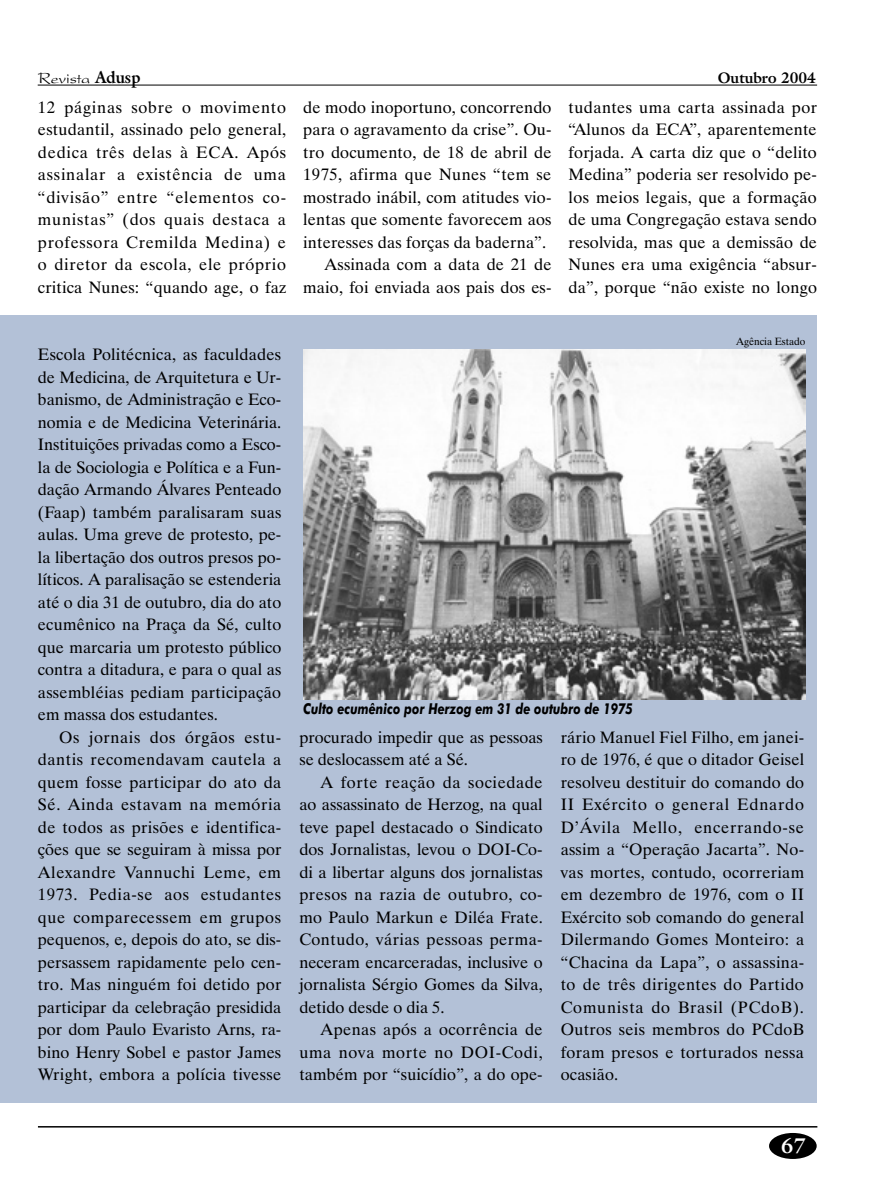
<style>
.page{position:relative;width:893px;height:1191px;background:#fff}
.page>*{position:absolute;margin:0;border:0;box-sizing:border-box;transform-origin:0 0}
.t1{font:700 21px "Galliard IT Cby BT";color:#fff}
.t2{font:16.5px/22.5px "Dutch 801 BT";letter-spacing:.01em;color:#000;text-align:justify}
.t3{font:16.5px "Dutch 801 BT";letter-spacing:.03em;color:#000}
.t4{font:16.5px "President";color:#000}
.t5{font:italic 700 15px "Futura BT";color:#000;scale:.8 1}
.t6{font:700 15px "Galliard IT Cby BT";color:#000}
.t7{font:10.5px "Dutch 801 BT";color:#000}
.s1{font-family:"Galliard IT Cby BT";font-weight:700}
</style>
<div class="page">
<hr style="left:38px;top:1126px;width:779px;height:1px;background:#000">
<div style="left:769px;top:1133px;width:48px;height:26px;background:#000;border-radius:50%"></div>
<hr style="left:38px;top:85px;width:779px;height:1px;background:#000">
<div style="left:0;top:316px;width:817px;height:787px;background:#b3c1d7"></div>
<img style="left:303px;top:350px;width:502px;height:349px">
<p class="t4" style="left:38px;top:69px;width:104px">Revista <span class="s1">Adusp</span></p>
<p class="t6" style="left:718px;top:68px;width:100px">Outubro 2004</p>
<p class="t2" style="left:38px;top:95px;width:250px">12 páginas sobre o movimento estudantil, assinado pelo general, dedica três delas à ECA. Após assinalar a existência de uma “divisão” entre “elementos co&shy;munistas” (dos quais destaca a professora Cremilda Medina) e o diretor da escola, ele próprio critica Nunes: “quando age, o faz</p>
<p class="t2" style="left:303px;top:95px;width:250px">de modo inoportuno, concorrendo</p>
<p class="t2" style="left:569px;top:95px;width:250px">tudantes uma carta assinada por “Alunos da ECA”, aparentemente forjada. A carta diz que o “delito Medina” poderia ser resolvido pe&shy;los meios legais, que a formação de uma Congregação estava sendo resolvida, mas que a demissão de Nunes era uma exigência “absur&shy;da”, porque “não existe no longo</p>
<p class="t2" style="left:303px;top:118px;width:250px">para o agravamento da crise”. Ou-</p>
<p class="t2" style="left:303px;top:140px;width:250px">tro documento, de 18 de abril de</p>
<p class="t3" style="left:303px;top:164px;width:250px">1975, afirma que Nunes “tem se</p>
<p class="t2" style="left:303px;top:185px;width:250px">mostrado inábil, com atitudes vio-</p>
<p class="t2" style="left:303px;top:208px;width:250px">lentas que somente favorecem aos</p>
<p class="t2" style="left:303px;top:230px;width:245px">interesses das forças da baderna”.</p>
<p class="t2" style="left:325px;top:253px;width:228px">Assinada com a data de 21 de</p>
<p class="t2" style="left:303px;top:275px;width:250px">maio, foi enviada aos pais dos es-</p>
<p class="t7" style="left:736px;top:335px;width:71px">Agência Estado</p>
<p class="t2" style="left:38px;top:343px;width:245px">Escola Politécnica, as faculdades de Medicina, de Arquitetura e Ur&shy;banismo, de Administração e Eco&shy;nomia e de Medicina Veterinária.<br>Instituições privadas como a Esco&shy;la de Sociologia e Política e a Fun&shy;dação Armando Álvares Penteado (Faap) também paralisaram suas aulas. Uma greve de protesto, pe&shy;la libertação dos outros presos po&shy;líticos. A paralisação se estenderia até o dia 31 de outubro, dia do ato ecumênico na Praça da Sé, culto que marcaria um protesto público contra a ditadura, e para o qual as assembléias pediam participação em massa dos estudantes.</p>
<p class="t2" style="left:38px;top:725px;width:245px;text-indent:21px">Os jornais dos órgãos estu&shy;dantis recomendavam cautela a quem fosse participar do ato da Sé. Ainda estavam na memória de todos as prisões e identifica&shy;ções que se seguiram à missa por Alexandre Vannuchi Leme, em 1973. Pedia-se aos estudantes que comparecessem em grupos pequenos, e, depois do ato, se dis&shy;persassem rapidamente pelo cen&shy;tro. Mas ninguém foi detido por participar da celebração presidida por dom Paulo Evaristo Arns, ra&shy;bino Henry Sobel e pastor James Wright, embora a polícia tivesse</p>
<p class="t2" style="left:299px;top:725px;width:245px">procurado impedir que as pessoas se deslocassem até a Sé.</p>
<p class="t5" style="left:303px;top:699px;width:413px">Culto ecumênico por Herzog em 31 de outubro de 1975</p>
<p class="t2" style="left:561px;top:725px;width:245px">rário Manuel Fiel Filho, em janei&shy;ro de 1976, é que o ditador Geisel resolveu destituir do comando do II Exército o general Ednardo D’Ávila Mello, encerrando-se assim a “Operação Jacarta”. No&shy;vas mortes, contudo, ocorreriam em dezembro de 1976, com o II Exército sob comando do general Dilermando Gomes Monteiro: a “Chacina da Lapa”, o assassina&shy;to de três dirigentes do Partido Comunista do Brasil (PCdoB).<br>Outros seis membros do PCdoB foram presos e torturados nessa ocasião.</p>
<p class="t2" style="left:299px;top:770px;width:245px;text-indent:21px">A forte reação da sociedade ao assassinato de Herzog, na qual teve papel destacado o Sindicato dos Jornalistas, levou o DOI-Co&shy;di a libertar alguns dos jornalistas presos na razia de outubro, co&shy;mo Paulo Markun e Diléa Frate.<br>Contudo, várias pessoas perma&shy;neceram encarceradas, inclusive o jornalista Sérgio Gomes da Silva, detido desde o dia 5.</p>
<p class="t2" style="left:299px;top:1018px;width:245px;text-indent:21px">Apenas após a ocorrência de uma nova morte no DOI-Codi, também por “suicídio”, a do ope-</p>
<p class="t1" style="left:781px;top:1132px;width:26px">67</p>
</div>
